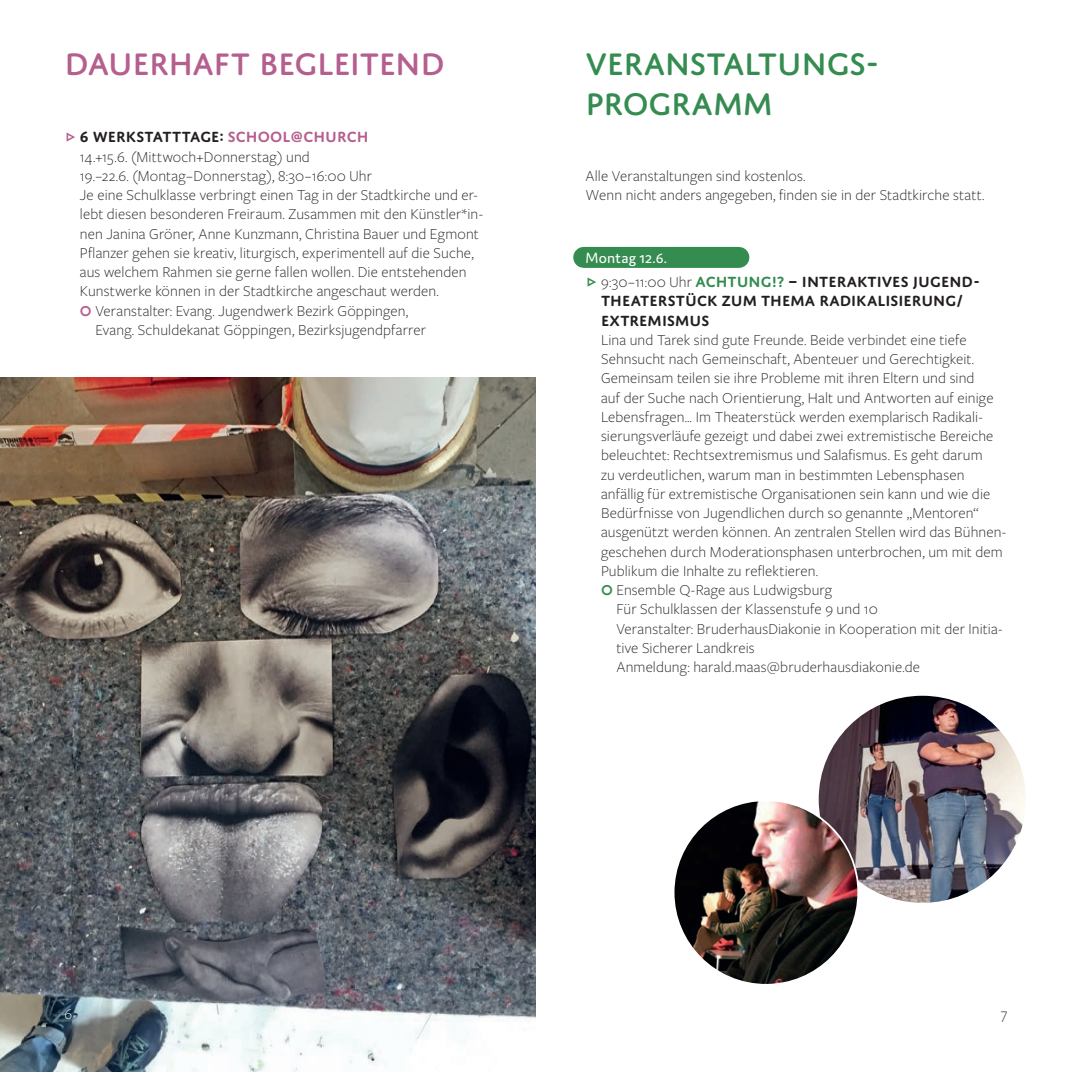
<style>
.page{position:relative;width:1072px;height:1072px;background:#fff}
.page>*{position:absolute;margin:0;border:0;box-sizing:border-box;transform-origin:0 0}
.t1{font:500 33.25px/39.9px "Domus Titling";letter-spacing:-.005em;color:#358c50}
.t2{font:500 33.25px "Domus Titling";letter-spacing:-.015em;color:#b55f8e}
.t3{font:300 15.75px/19.2px "Freight Sans Pro";letter-spacing:.005em;color:#231f20}
.t4{font:600 15.75px/19.2px "Domus Titling";color:#231f20}
.t5{font:15.75px "Domus";letter-spacing:.005em;color:#fff}
.t6{font:300 15.75px "Freight Sans Pro";color:#fff}
.s1{color:#b55f8e}
.s2{font-family:"Freight Sans Pro";font-weight:300}
.s3{color:#358c50}
</style>
<div class="page">
<img style="left:0;top:377px;width:536px;height:694px">
<div style="left:583px;top:247px;width:156px;height:21px;background:#358c50"></div>
<img style="left:818px;top:695px;width:208px;height:208px;border-radius:104px">
<img style="left:673px;top:800px;width:185px;height:184px;border-radius:92px">
<h1 class="t2" style="left:64px;top:45px;width:381px">DAUERHAFT BEGLEITEND</h1>
<p class="t4" style="left:80px;top:127px;width:290px">6 WERKSTATTTAGE: <span class="s1">SCHOOL@CHURCH</span></p>
<p class="t3" style="left:80px;top:146px;width:231px">14.+15.6. (Mittwoch+Donnerstag) und</p>
<p class="t3" style="left:80px;top:165px;width:293px">19.–22.6. (Montag–Donnerstag), 8:30–16:00 Uhr</p>
<p class="t3" style="left:80px;top:185px;width:399px">Je eine Schulklasse verbringt einen Tag in der Stadtkirche und er-</p>
<p class="t3" style="left:80px;top:204px;width:404px">lebt diesen besonderen Freiraum. Zusammen mit den Künstler*in-</p>
<p class="t3" style="left:80px;top:223px;width:400px">nen Janina Gröner, Anne Kunzmann, Christina Bauer und Egmont</p>
<p class="t3" style="left:80px;top:242px;width:395px">Pflanzer gehen sie kreativ, liturgisch, experimentell auf die Suche,</p>
<p class="t3" style="left:80px;top:262px;width:388px">aus welchem Rahmen sie gerne fallen wollen. Die entstehenden</p>
<p class="t3" style="left:80px;top:281px;width:360px">Kunstwerke können in der Stadtkirche angeschaut werden.</p>
<p class="t3" style="left:95px;top:300px;width:314px">Veranstalter: Evang. Jugendwerk Bezirk Göppingen,</p>
<p class="t3" style="left:95px;top:319px;width:332px">Evang. Schuldekanat Göppingen, Bezirksjugendpfarrer</p>
<h1 class="t1" style="left:585px;top:44px;width:295px">VERANSTALTUNGS-<br>PROGRAMM</h1>
<p class="t3" style="left:585px;top:165px;width:400px">Alle Veranstaltungen sind kostenlos.<br>Wenn nicht anders angegeben, finden sie in der Stadtkirche statt.</p>
<p class="t5" style="left:585px;top:249px;width:83px">Montag 12.6.</p>
<p class="t4" style="left:601px;top:272px;width:380px"><span class="s2">9:30–11:00 Uhr</span> <span class="s3">ACHTUNG!?</span> – INTERAKTIVES JUGEND-<br>THEATERSTÜCK ZUM THEMA RADIKALISIERUNG/<br>EXTREMISMUS</p>
<p class="t3" style="left:601px;top:329px;width:367px">Lina und Tarek sind gute Freunde. Beide verbindet eine tiefe</p>
<p class="t3" style="left:601px;top:348px;width:375px">Sehnsucht nach Gemeinschaft, Abenteuer und Gerechtigkeit.</p>
<p class="t3" style="left:601px;top:368px;width:375px">Gemeinsam teilen sie ihre Probleme mit ihren Eltern und sind</p>
<p class="t3" style="left:601px;top:387px;width:394px">auf der Suche nach Orientierung, Halt und Antworten auf einige</p>
<p class="t3" style="left:601px;top:406px;width:383px">Lebensfragen… Im Theaterstück werden exemplarisch Radikali-</p>
<p class="t3" style="left:601px;top:425px;width:394px">sierungsverläufe gezeigt und dabei zwei extremistische Bereiche</p>
<p class="t3" style="left:601px;top:445px;width:383px">beleuchtet: Rechtsextremismus und Salafismus. Es geht darum</p>
<p class="t3" style="left:601px;top:464px;width:365px">zu verdeutlichen, warum man in bestimmten Lebensphasen</p>
<p class="t3" style="left:601px;top:483px;width:391px">anfällig für extremistische Organisationen sein kann und wie die</p>
<p class="t3" style="left:601px;top:502px;width:379px">Bedürfnisse von Jugendlichen durch so genannte „Mentoren“</p>
<p class="t3" style="left:601px;top:522px;width:407px">ausgenützt werden können. An zentralen Stellen wird das Bühnen-</p>
<p class="t3" style="left:601px;top:541px;width:403px">geschehen durch Moderationsphasen unterbrochen, um mit dem</p>
<p class="t3" style="left:601px;top:560px;width:219px">Publikum die Inhalte zu reflektieren.</p>
<p class="t3" style="left:616px;top:579px;width:217px">Ensemble Q-Rage aus Ludwigsburg</p>
<p class="t3" style="left:616px;top:599px;width:263px">Für Schulklassen der Klassenstufe 9 und 10</p>
<p class="t3" style="left:616px;top:618px;width:387px">Veranstalter: BruderhausDiakonie in Kooperation mit der Initia-</p>
<p class="t3" style="left:616px;top:637px;width:140px">tive Sicherer Landkreis</p>
<p class="t3" style="left:616px;top:656px;width:305px">Anmeldung: harald.maas@bruderhausdiakonie.de</p>
<p class="t6" style="left:64px;top:1003px;width:9px">6</p>
<p class="t3" style="left:1000px;top:1003px;width:8px">7</p>
</div>
